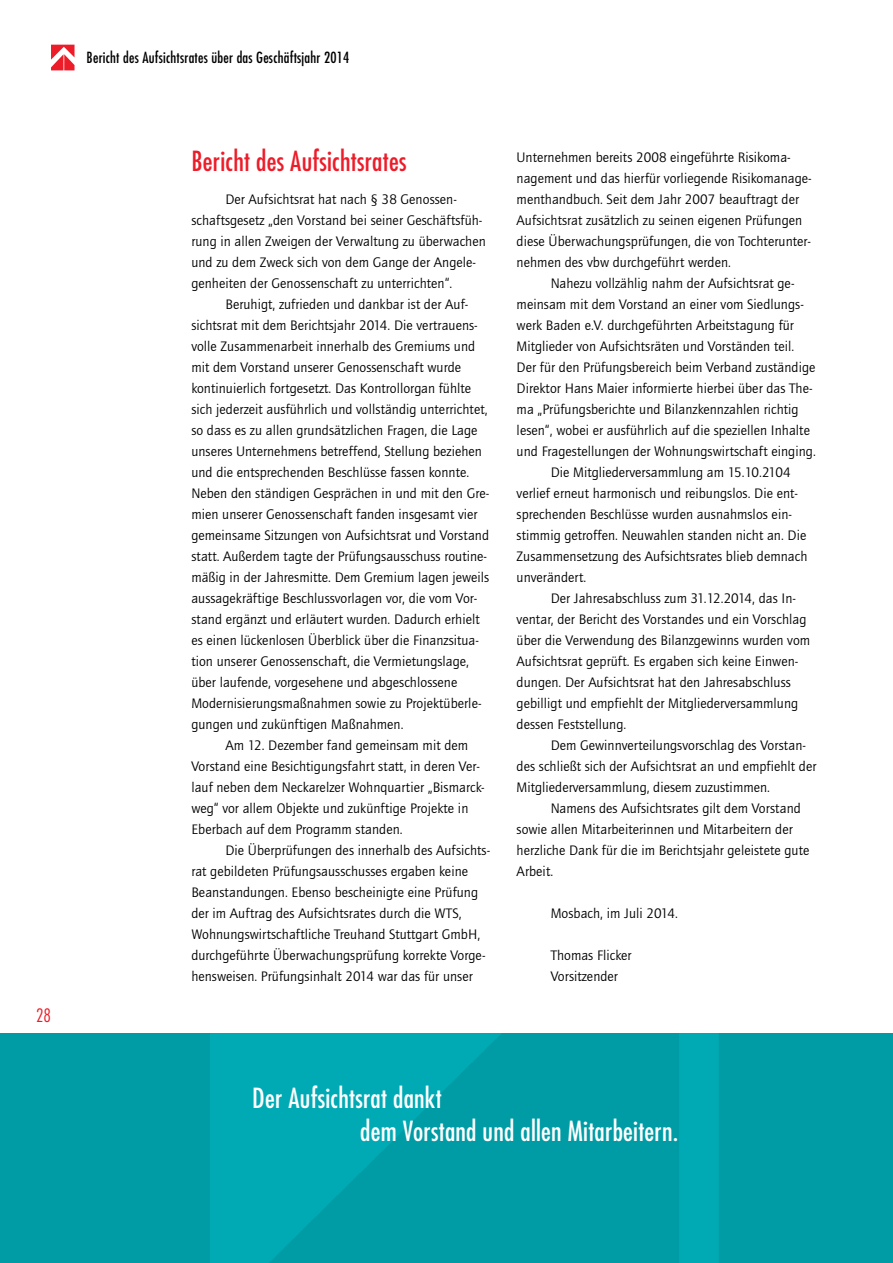
<style>
.page{position:relative;width:893px;height:1263px;background:#fff}
.page>*{position:absolute;margin:0;border:0;box-sizing:border-box;transform-origin:0 0}
.t1{font:condensed 27px/33px "Futura";letter-spacing:.01em;color:#fff}
.t2{font:condensed 27px "Futura";letter-spacing:.01em;color:#ed1c29}
.t3{font:300 condensed 18px "Futura";color:#ed1c29}
.t4{font:condensed 15px "Futura";letter-spacing:.015em;color:#000}
.t5{font:14.25px/21px "Quay Sans";letter-spacing:.005em;color:#000}
</style>
<div class="page">
<svg style="left:51px;top:45px;width:24px;height:25px"></svg>
<div style="left:0;top:1033px;width:893px;height:230px;background:#009ca5"></div>
<img style="left:210px;top:1033px;width:509px;height:230px">
<p class="t3" style="left:36px;top:1004px;width:16px">28</p>
<p class="t4" style="left:87px;top:48px;width:264px">Bericht des Aufsichtsrates über das Geschäftsjahr 2014</p>
<h1 class="t2" style="left:191px;top:144px;width:217px">Bericht des Aufsichtsrates</h1>
<p class="t5" style="left:191px;top:189px;width:296px;text-indent:34px">Der Aufsichtsrat hat nach § 38 Genossen&shy;schaftsgesetz „den Vorstand bei seiner Geschäftsfüh&shy;rung in allen Zweigen der Verwaltung zu überwachen und zu dem Zweck sich von dem Gange der Angele&shy;genheiten der Genossenschaft zu unterrichten“.</p>
<p class="t5" style="left:191px;top:294px;width:299px;text-indent:34px">Beruhigt, zufrieden und dankbar ist der Auf&shy;sichtsrat mit dem Berichtsjahr 2014. Die vertrauens&shy;volle Zusammenarbeit innerhalb des Gremiums und mit dem Vorstand unserer Genossenschaft wurde kontinuierlich fortgesetzt. Das Kontrollorgan fühlte sich jederzeit ausführlich und vollständig unterrichtet, so dass es zu allen grundsätzlichen Fragen, die Lage unseres Unternehmens betreffend, Stellung beziehen und die entsprechenden Beschlüsse fassen konnte.<br>Neben den ständigen Gesprächen in und mit den Gre&shy;mien unserer Genossenschaft fanden insgesamt vier gemeinsame Sitzungen von Aufsichtsrat und Vorstand statt. Außerdem tagte der Prüfungsausschuss routine&shy;mäßig in der Jahresmitte. Dem Gremium lagen jeweils aussagekräftige Beschlussvorlagen vor, die vom Vor&shy;stand ergänzt und erläutert wurden. Dadurch erhielt es einen lückenlosen Überblick über die Finanzsitua&shy;tion unserer Genossenschaft, die Vermietungslage, über laufende, vorgesehene und abgeschlossene Modernisierungsmaßnahmen sowie zu Projektüberle&shy;gungen und zukünftigen Maßnahmen.</p>
<p class="t5" style="left:191px;top:735px;width:295px;text-indent:34px">Am 12. Dezember fand gemeinsam mit dem Vorstand eine Besichtigungsfahrt statt, in deren Ver&shy;lauf neben dem Neckarelzer Wohnquartier „Bismarck&shy;weg“ vor allem Objekte und zukünftige Projekte in Eberbach auf dem Programm standen.</p>
<p class="t5" style="left:191px;top:840px;width:300px;text-indent:34px">Die Überprüfungen des innerhalb des Aufsichts&shy;rat gebildeten Prüfungsausschusses ergaben keine Beanstandungen. Ebenso bescheinigte eine Prüfung der im Auftrag des Aufsichtsrates durch die WTS, Wohnungswirtschaftliche Treuhand Stuttgart GmbH, durchgeführte Überwachungsprüfung korrekte Vorge&shy;hensweisen. Prüfungsinhalt 2014 war das für unser</p>
<p class="t5" style="left:517px;top:147px;width:297px">Unternehmen bereits 2008 eingeführte Risikoma&shy;nagement und das hierfür vorliegende Risikomanage&shy;menthandbuch. Seit dem Jahr 2007 beauftragt der Aufsichtsrat zusätzlich zu seinen eigenen Prüfungen diese Überwachungsprüfungen, die von Tochterunter&shy;nehmen des vbw durchgeführt werden.</p>
<p class="t5" style="left:551px;top:273px;width:245px">Nahezu vollzählig nahm der Aufsichtsrat ge-</p>
<p class="t5" style="left:517px;top:294px;width:289px">meinsam mit dem Vorstand an einer vom Siedlungs-</p>
<p class="t5" style="left:517px;top:315px;width:279px">werk Baden e.V. durchgeführten Arbeitstagung für</p>
<p class="t5" style="left:517px;top:336px;width:279px">Mitglieder von Aufsichtsräten und Vorständen teil.</p>
<p class="t5" style="left:517px;top:357px;width:300px">Der für den Prüfungsbereich beim Verband zuständige</p>
<p class="t5" style="left:517px;top:378px;width:297px">Direktor Hans Maier informierte hierbei über das The-</p>
<p class="t5" style="left:517px;top:399px;width:283px">ma „Prüfungsberichte und Bilanzkennzahlen richtig</p>
<p class="t5" style="left:517px;top:420px;width:295px">lesen“, wobei er ausführlich auf die speziellen Inhalte</p>
<p class="t5" style="left:517px;top:441px;width:301px">und Fragestellungen der Wohnungswirtschaft einging.</p>
<p class="t5" style="left:551px;top:462px;width:241px">Die Mitgliederversammlung am 15.10.2104</p>
<p class="t5" style="left:517px;top:483px;width:283px">verlief erneut harmonisch und reibungslos. Die ent-</p>
<p class="t5" style="left:517px;top:504px;width:277px">sprechenden Beschlüsse wurden ausnahmslos ein-</p>
<p class="t5" style="left:517px;top:525px;width:291px">stimmig getroffen. Neuwahlen standen nicht an. Die</p>
<p class="t5" style="left:517px;top:546px;width:292px">Zusammensetzung des Aufsichtsrates blieb demnach</p>
<p class="t5" style="left:517px;top:567px;width:71px">unverändert.</p>
<p class="t5" style="left:551px;top:588px;width:247px">Der Jahresabschluss zum 31.12.2014, das In-</p>
<p class="t5" style="left:517px;top:609px;width:291px">ventar, der Bericht des Vorstandes und ein Vorschlag</p>
<p class="t5" style="left:517px;top:630px;width:295px">über die Verwendung des Bilanzgewinns wurden vom</p>
<p class="t5" style="left:517px;top:651px;width:282px">Aufsichtsrat geprüft. Es ergaben sich keine Einwen-</p>
<p class="t5" style="left:517px;top:672px;width:276px">dungen. Der Aufsichtsrat hat den Jahresabschluss</p>
<p class="t5" style="left:517px;top:693px;width:283px">gebilligt und empfiehlt der Mitgliederversammlung</p>
<p class="t5" style="left:517px;top:714px;width:111px">dessen Feststellung.</p>
<p class="t5" style="left:551px;top:735px;width:257px">Dem Gewinnverteilungsvorschlag des Vorstan-</p>
<p class="t5" style="left:517px;top:756px;width:301px">des schließt sich der Aufsichtsrat an und empfiehlt der</p>
<p class="t5" style="left:517px;top:777px;width:255px">Mitgliederversammlung, diesem zuzustimmen.</p>
<p class="t5" style="left:551px;top:798px;width:252px">Namens des Aufsichtsrates gilt dem Vorstand</p>
<p class="t5" style="left:517px;top:819px;width:278px">sowie allen Mitarbeiterinnen und Mitarbeitern der</p>
<p class="t5" style="left:517px;top:840px;width:294px">herzliche Dank für die im Berichtsjahr geleistete gute</p>
<p class="t5" style="left:517px;top:861px;width:38px">Arbeit.</p>
<p class="t5" style="left:551px;top:903px;width:129px">Mosbach, im Juli 2014.</p>
<p class="t5" style="left:551px;top:945px;width:83px">Thomas Flicker<br>Vorsitzender</p>
<h1 class="t1" style="left:360px;top:1081px;width:320px;text-indent:-108px">Der Aufsichtsrat dankt<br>dem Vorstand und allen Mitarbeitern.</h1>
</div>
